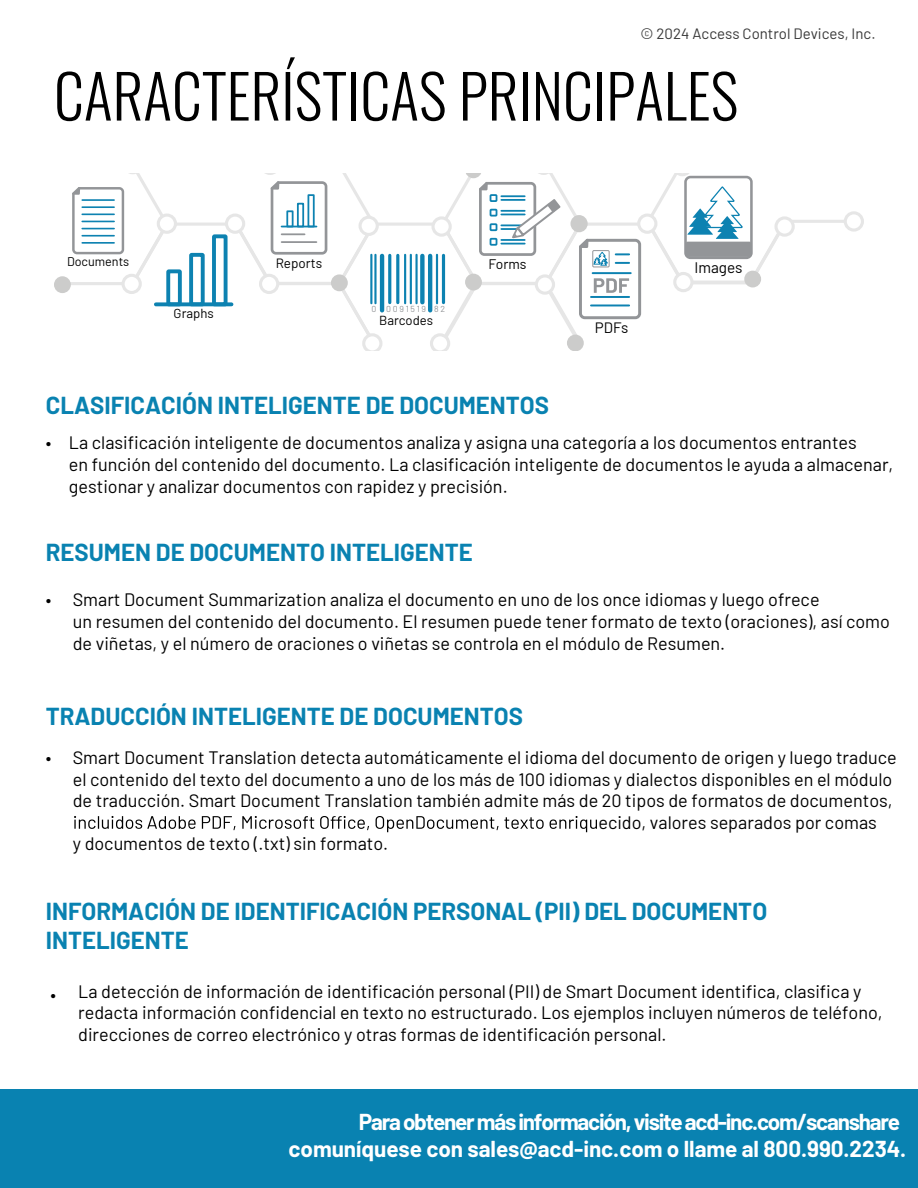
<style>
.page{position:relative;width:918px;height:1188px;background:#fff}
.page>*{position:absolute;margin:0;border:0;box-sizing:border-box;transform-origin:0 0}
.t1{font:300 60px "Oswald";color:#000}
.t2{font:700 24px/28.8px "Barlow";color:#0982b1}
.t3{font:700 22.5px/27px "Barlow";letter-spacing:-.055em;color:#fff;text-align:right}
.t4{font:18px/21.6px "Barlow";color:#000}
.t5{font:15.3px "Barlow";color:#000}
.t6{font:15px "Barlow";color:#383838}
.t7{font:15px "Barlow";color:#000}
.t8{font:13.8px "Barlow";color:#000}
.t9{font:13.5px "Barlow";color:#000}
.t10{font:13.05px "Barlow";color:#000}
.t11{font:12.6px "Barlow";color:#000}
.t12{font:8.7px "Barlow";color:#939598}
</style>
<div class="page">
<div style="left:0;top:1090px;width:918px;height:98px;background:#0982b1"></div>
<svg style="left:74px;top:816px;width:523px;height:16px"></svg>
<div style="left:54px;top:276px;width:17px;height:17px;background:#cccccb;border-radius:50%"></div>
<div style="left:844px;top:211px;width:20px;height:21px;border:3px solid #e6e6e6;border-radius:50%"></div>
<svg style="left:61px;top:173px;width:796px;height:178px"></svg>
<p class="t6" style="left:641px;top:22px;width:237px">© 2024 Access Control Devices, Inc.</p>
<h1 class="t1" style="left:54px;top:43px;width:686px">CARACTERÍSTICAS PRINCIPALES</h1>
<p class="t11" style="left:67px;top:252px;width:64px">Documents</p>
<p class="t10" style="left:174px;top:304px;width:42px">Graphs</p>
<p class="t9" style="left:276px;top:253px;width:48px">Reports</p>
<p class="t5" style="left:694px;top:257px;width:49px">Images</p>
<p class="t8" style="left:489px;top:254px;width:39px">Forms</p>
<p class="t12" style="left:372px;top:302px;width:75px">00 0 9 1 5 1 98 2</p>
<p class="t10" style="left:379px;top:311px;width:55px">Barcodes</p>
<p class="t7" style="left:595px;top:317px;width:35px">PDFs</p>
<h2 class="t2" style="left:46px;top:389px;width:505px">CLASIFICACIÓN INTELIGENTE DE DOCUMENTOS</h2>
<p class="t4" style="left:69px;top:431px;width:826px;text-indent:-23px">• La clasificación inteligente de documentos analiza y asigna una categoría a los documentos entrantes<br>en función del contenido del documento. La clasificación inteligente de documentos le ayuda a almacenar, gestionar y analizar documentos con rapidez y precisión.</p>
<h2 class="t2" style="left:46px;top:536px;width:429px">RESUMEN DE DOCUMENTO INTELIGENTE</h2>
<p class="t4" style="left:73px;top:588px;width:819px;text-indent:-27px">• Smart Document Summarization analiza el documento en uno de los once idiomas y luego ofrece<br>un resumen del contenido del documento. El resumen puede tener formato de texto (oraciones), así como de viñetas, y el número de oraciones o viñetas se controla en el módulo de Resumen.</p>
<h2 class="t2" style="left:46px;top:700px;width:479px">TRADUCCIÓN INTELIGENTE DE DOCUMENTOS</h2>
<p class="t4" style="left:46px;top:745px;width:853px">• Smart Document Translation detecta automáticamente el idioma del documento de origen y luego traduce</p>
<p class="t4" style="left:73px;top:767px;width:821px">el contenido del texto del documento a uno de los más de 100 idiomas y dialectos disponibles en el módulo</p>
<p class="t4" style="left:73px;top:788px;width:821px">de traducción. Smart Document Translation también admite más de 20 tipos de formatos de documentos,</p>
<p class="t4" style="left:598px;top:810px;width:280px">ecido, valores separados por comas</p>
<p class="t4" style="left:73px;top:832px;width:317px">y documentos de texto (.txt) sin formato.</p>
<h2 class="t2" style="left:46px;top:895px;width:723px">INFORMACIÓN DE IDENTIFICACIÓN PERSONAL (PII) DEL DOCUMENTO<br>INTELIGENTE</h2>
<p class="t4" style="left:78px;top:979px;width:806px;text-indent:-28px">• La detección de información de identificación personal (PII) de Smart Document identifica, clasifica y redacta información confidencial en texto no estructurado. Los ejemplos incluyen números de teléfono, direcciones de correo electrónico y otras formas de identificación personal.</p>
<p class="t3" style="left:289px;top:1106px;width:619px">Paraobtenermásinformación,visite acd-inc.com/scanshare comuníquese con sales@acd-inc.com o llame al 800.990.2234.</p>
</div>
